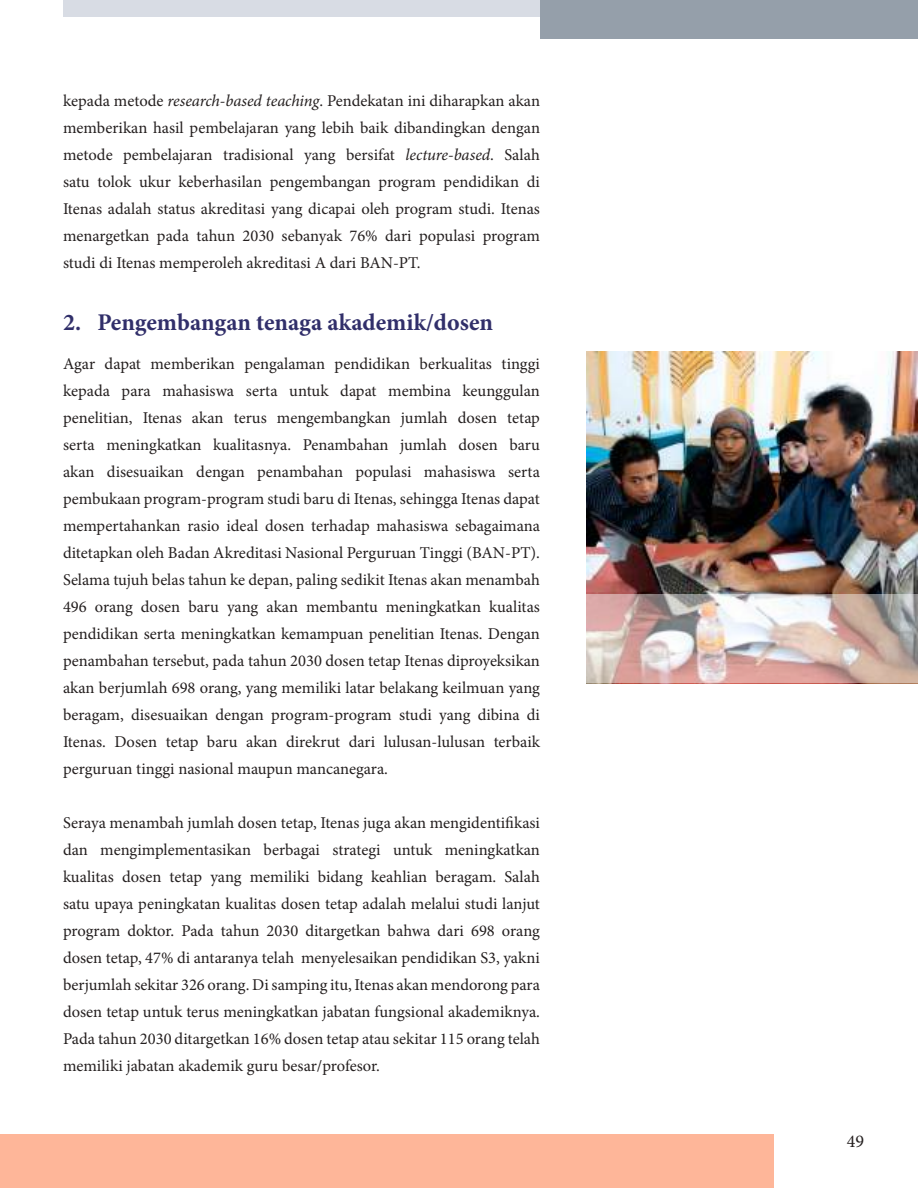
<style>
.page{position:relative;width:918px;height:1188px;background:#fff}
.page>*{position:absolute;margin:0;border:0;box-sizing:border-box;transform-origin:0 0}
.t1{font:700 24px "Minion Pro";color:#312f6a}
.t2{font:18px "Minion Pro";color:#241f1f}
.t3{font:16.5px/27px "Minion Pro";color:#241f1f;text-align:justify}
.s1{font-style:italic}
</style>
<div class="page">
<div style="left:63px;top:0;width:855px;height:16px;background:#d8dce4"></div>
<div style="left:0;top:1135px;width:774px;height:53px;background:#feb699"></div>
<div style="left:540px;top:0;width:378px;height:39px;background:#959faa"></div>
<img style="left:587px;top:351px;width:331px;height:244px">
<svg style="left:587px;top:595px;width:331px;height:88px;background:#d1bbb7"></svg>
<p class="t3" style="left:63px;top:88px;width:479px">kepada metode <span class="s1">research-based teaching</span>. Pendekatan ini diharapkan akan memberikan hasil pembelajaran yang lebih baik dibandingkan dengan metode pembelajaran tradisional yang bersifat <span class="s1">lecture-based</span>. Salah satu tolok ukur keberhasilan pengembangan program pendidikan di Itenas adalah status akreditasi yang dicapai oleh program studi. Itenas menargetkan pada tahun 2030 sebanyak 76% dari populasi program studi di Itenas memperoleh akreditasi A dari BAN-PT.</p>
<h1 class="t1" style="left:63px;top:305px;width:432px">2. Pengembangan tenaga akademik/dosen</h1>
<p class="t3" style="left:63px;top:351px;width:479px">Agar dapat memberikan pengalaman pendidikan berkualitas tinggi kepada para mahasiswa serta untuk dapat membina keunggulan penelitian, Itenas akan terus mengembangkan jumlah dosen tetap serta meningkatkan kualitasnya. Penambahan jumlah dosen baru akan disesuaikan dengan penambahan populasi mahasiswa serta pembukaan program-program studi baru di Itenas, sehingga Itenas dapat mempertahankan rasio ideal dosen terhadap mahasiswa sebagaimana ditetapkan oleh Badan Akreditasi Nasional Perguruan Tinggi (BAN-PT).<br>Selama tujuh belas tahun ke depan, paling sedikit Itenas akan menambah 496 orang dosen baru yang akan membantu meningkatkan kualitas pendidikan serta meningkatkan kemampuan penelitian Itenas. Dengan penambahan tersebut, pada tahun 2030 dosen tetap Itenas diproyeksikan akan berjumlah 698 orang, yang memiliki latar belakang keilmuan yang beragam, disesuaikan dengan program-program studi yang dibina di Itenas. Dosen tetap baru akan direkrut dari lulusan-lulusan terbaik perguruan tinggi nasional maupun mancanegara.</p>
<p class="t3" style="left:63px;top:810px;width:479px">Seraya menambah jumlah dosen tetap, Itenas juga akan mengidentifikasi dan mengimplementasikan berbagai strategi untuk meningkatkan kualitas dosen tetap yang memiliki bidang keahlian beragam. Salah satu upaya peningkatan kualitas dosen tetap adalah melalui studi lanjut program doktor. Pada tahun 2030 ditargetkan bahwa dari 698 orang dosen tetap, 47% di antaranya telah menyelesaikan pendidikan S3, yakni berjumlah sekitar 326 orang. Di samping itu, Itenas akan mendorong para dosen tetap untuk terus meningkatkan jabatan fungsional akademiknya.<br>Pada tahun 2030 ditargetkan 16% dosen tetap atau sekitar 115 orang telah memiliki jabatan akademik guru besar/profesor.</p>
<p class="t2" style="left:847px;top:1129px;width:19px">49</p>
</div>
